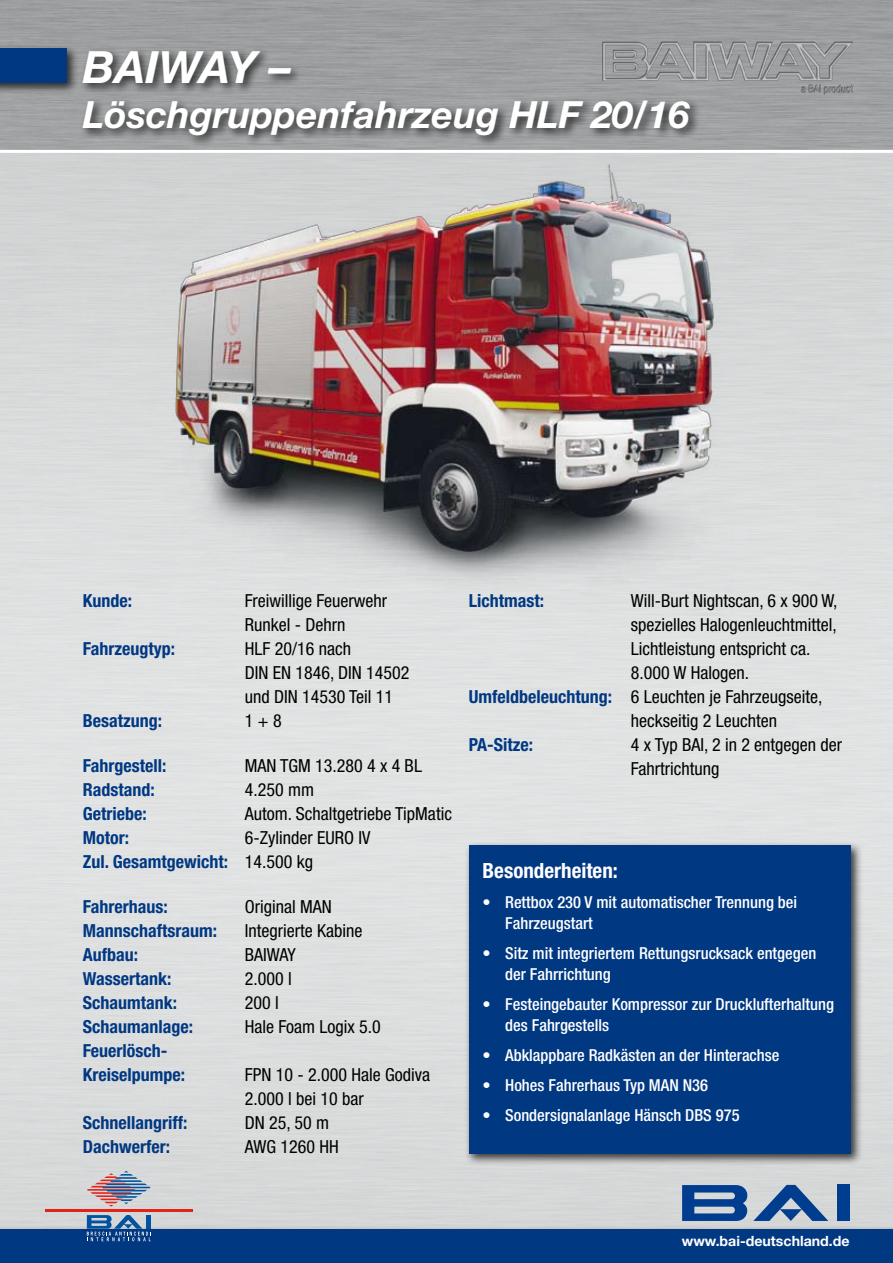
<style>
.page{position:relative;width:893px;height:1263px;background:#fff}
.page>*{position:absolute;margin:0;border:0;box-sizing:border-box;transform-origin:0 0}
.t1{font:italic 700 44.55px "Helvetica Neue";color:#fff}
.t2{font:italic 700 37.5px "Helvetica Neue";color:#fff}
.t3{font:700 condensed 21px "Helvetica Neue LT Std";color:#fff}
.t4{font:condensed 18px/24px "Helvetica Neue LT Std";color:#000}
.t5{font:700 condensed 18px/24px "Helvetica Neue LT Std";color:#003882}
.t6{font:500 condensed 16.5px/21px "Helvetica Neue LT Std";color:#fff}
.t7{font:700 14.1px "Helvetica Neue";color:#fff}
.s1{font-weight:700;color:#003882}
</style>
<div class="page">
<div style="left:0;top:152px;width:893px;height:1111px;background:#dedfe0"></div>
<img style="left:120px;top:111px;width:662px;height:469px">
<div style="left:838px;top:1185px;width:12px;height:36px;background:#003d8f"></div>
<svg style="left:682px;top:1185px;width:146px;height:36px"></svg>
<div style="left:0;top:1225px;width:893px;height:38px;background:#cccdcd"></div>
<div style="left:0;top:1229px;width:893px;height:34px;background:#003882"></div>
<svg style="left:87px;top:1171px;width:64px;height:35px"></svg>
<hr style="left:45px;top:1209px;width:147px;height:3px;background:#e32219">
<svg style="left:87px;top:1215px;width:64px;height:26px"></svg>
<div style="left:0;top:44px;width:85px;height:57px;background:#000;opacity:.75"></div>
<div style="left:0;top:48px;width:66px;height:35px;background:#003882"></div>
<div style="left:79px;top:47px;width:678px;height:134px;background:#000;opacity:.75"></div>
<hr style="left:0;top:150px;width:893px;height:3px;background:#fff">
<img style="left:597px;top:37px;width:266px;height:67px">
<div style="left:465px;top:841px;width:404px;height:331px;background:#000;opacity:.75"></div>
<div style="left:469px;top:845px;width:381px;height:308px;background:#003882"></div>
<h1 class="t1" style="left:83px;top:39px;width:210px">BAIWAY –</h1>
<h2 class="t2" style="left:83px;top:91px;width:608px">Löschgruppenfahrzeug HLF 20/16</h2>
<p class="t5" style="left:83px;top:588px;width:51px">Kunde:</p>
<p class="t4" style="left:245px;top:589px;width:144px">Freiwillige Feuerwehr<br>Runkel - Dehrn</p>
<p class="t5" style="left:83px;top:636px;width:94px">Fahrzeugtyp:</p>
<p class="t4" style="left:245px;top:637px;width:166px">HLF 20/16 nach<br>DIN EN 1846, DIN 14502 und DIN 14530 Teil 11</p>
<p class="t5" style="left:83px;top:708px;width:81px">Besatzung:</p>
<p class="t4" style="left:245px;top:709px;width:38px">1 + 8</p>
<p class="t5" style="left:83px;top:753px;width:85px">Fahrgestell:</p>
<p class="t4" style="left:245px;top:754px;width:179px">MAN TGM 13.280 4 x 4 BL</p>
<p class="t5" style="left:83px;top:777px;width:73px">Radstand:</p>
<p class="t4" style="left:245px;top:778px;width:71px">4.250 mm</p>
<p class="t5" style="left:83px;top:801px;width:65px">Getriebe:</p>
<p class="t4" style="left:245px;top:802px;width:209px">Autom. Schaltgetriebe TipMatic</p>
<p class="t5" style="left:83px;top:825px;width:48px">Motor:</p>
<p class="t4" style="left:83px;top:826px;width:289px;text-indent:162px">6-Zylinder EURO IV<br><span class="s1">Zul. Gesamtgewicht:</span> 14.500 kg</p>
<p class="t5" style="left:83px;top:894px;width:86px">Fahrerhaus:</p>
<p class="t4" style="left:245px;top:895px;width:89px">Original MAN</p>
<p class="t5" style="left:83px;top:918px;width:136px">Mannschaftsraum:</p>
<p class="t4" style="left:245px;top:919px;width:119px">Integrierte Kabine</p>
<p class="t5" style="left:83px;top:942px;width:57px">Aufbau:</p>
<p class="t4" style="left:245px;top:943px;width:53px">BAIWAY</p>
<p class="t5" style="left:83px;top:966px;width:90px">Wassertank:</p>
<p class="t4" style="left:245px;top:967px;width:48px">2.000 l</p>
<p class="t5" style="left:83px;top:990px;width:96px">Schaumtank:</p>
<p class="t4" style="left:245px;top:991px;width:35px">200 l</p>
<p class="t5" style="left:83px;top:1014px;width:112px">Schaumanlage:</p>
<p class="t4" style="left:245px;top:1015px;width:137px">Hale Foam Logix 5.0</p>
<p class="t5" style="left:83px;top:1038px;width:104px">Feuerlösch-<br>Kreiselpumpe:</p>
<p class="t4" style="left:245px;top:1062px;width:187px">FPN 10 - 2.000 Hale Godiva<br>2.000 l bei 10 bar</p>
<p class="t5" style="left:83px;top:1110px;width:106px">Schnellangriff:</p>
<p class="t4" style="left:245px;top:1110px;width:86px">DN 25, 50 m</p>
<p class="t5" style="left:83px;top:1134px;width:89px">Dachwerfer:</p>
<p class="t4" style="left:245px;top:1134px;width:95px">AWG 1260 HH</p>
<p class="t5" style="left:469px;top:588px;width:77px">Lichtmast:</p>
<p class="t4" style="left:631px;top:588px;width:208px">Will-Burt Nightscan, 6 x 900 W,</p>
<p class="t4" style="left:631px;top:612px;width:207px">spezielles Halogenleuchtmittel,</p>
<p class="t4" style="left:631px;top:636px;width:181px">Lichtleistung entspricht ca.</p>
<p class="t4" style="left:631px;top:660px;width:120px">8.000 W Halogen.</p>
<p class="t4" style="left:469px;top:684px;width:355px"><span class="s1">Umfeldbeleuchtung:</span> 6 Leuchten je Fahrzeugseite,</p>
<p class="t4" style="left:631px;top:708px;width:148px">heckseitig 2 Leuchten</p>
<p class="t5" style="left:469px;top:732px;width:66px">PA-Sitze:</p>
<p class="t4" style="left:631px;top:732px;width:213px">4 x Typ BAI, 2 in 2 entgegen der<br>Fahrtrichtung</p>
<p class="t3" style="left:483px;top:858px;width:137px">Besonderheiten:</p>
<p class="t6" style="left:505px;top:892px;width:293px;text-indent:-23px">• Rettbox 230 V mit automatischer Trennung bei<br>Fahrzeugstart</p>
<p class="t6" style="left:505px;top:943px;width:313px;text-indent:-23px">• Sitz mit integriertem Rettungsrucksack entgegen der Fahrrichtung</p>
<p class="t6" style="left:505px;top:994px;width:330px;text-indent:-23px">• Festeingebauter Kompressor zur Drucklufterhaltung des Fahrgestells</p>
<p class="t6" style="left:483px;top:1045px;width:298px">• Abklappbare Radkästen an der Hinterachse</p>
<p class="t6" style="left:483px;top:1075px;width:227px">• Hohes Fahrerhaus Typ MAN N36</p>
<p class="t6" style="left:483px;top:1105px;width:258px">• Sondersignalanlage Hänsch DBS 975</p>
<p class="t7" style="left:682px;top:1232px;width:169px">www.bai-deutschland.de</p>
</div>
